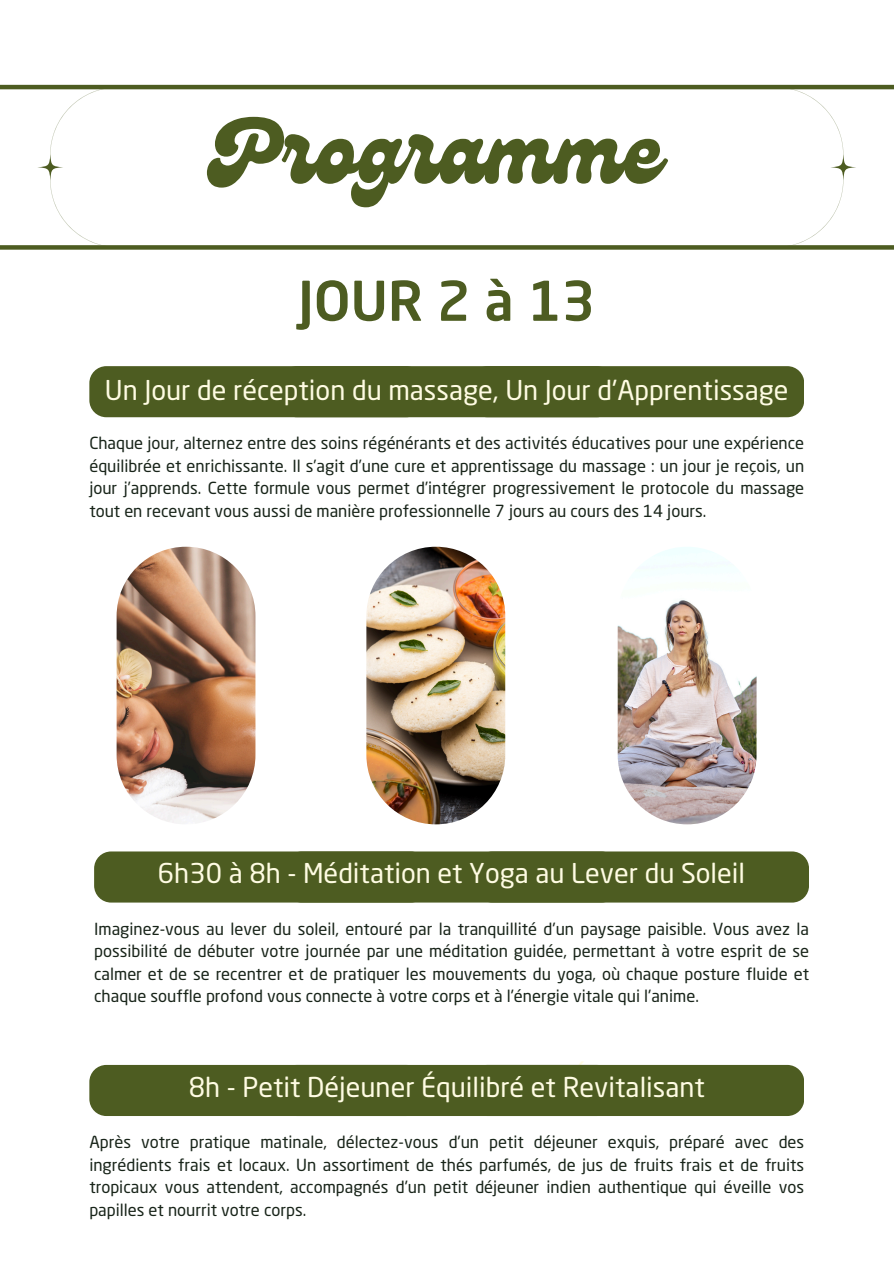
<style>
.page{position:relative;width:894px;height:1264px;background:#fff}
.page>*{position:absolute;margin:0;border:0;box-sizing:border-box;transform-origin:0 0}
.t1{font:90px "Genty";color:#4d5c21}
.t2{font:500 54px "Neo Sans Pro";color:#4d5c21}
.t3{font:27px "Neo Sans Pro";color:#fffce3}
.t4{font:16.5px/22.5px "Neo Sans Pro";color:#182419;text-align:justify}
</style>
<div class="page">
<hr style="left:0;top:85px;width:893px;height:4px;background:#4d5c21">
<div style="left:0;top:245px;width:893px;height:5px;background:#4d5c21"></div>
<div style="left:89px;top:366px;width:333px;height:51px;background:#4d5c21;border-radius:17px"></div>
<div style="left:470px;top:366px;width:333px;height:51px;background:#4d5c21;border-radius:17px"></div>
<div style="left:280px;top:366px;width:333px;height:51px;background:#4d5c21;border-radius:17px"></div>
<div style="left:94px;top:851px;width:333px;height:51px;background:#4d5c21;border-radius:17px"></div>
<div style="left:475px;top:851px;width:333px;height:51px;background:#4d5c21;border-radius:17px"></div>
<div style="left:284px;top:851px;width:333px;height:51px;background:#4d5c21;border-radius:17px"></div>
<svg style="left:50px;top:89px;width:68px;height:157px"></svg>
<svg style="left:37px;top:154px;width:26px;height:26px"></svg>
<svg style="left:774px;top:89px;width:69px;height:157px"></svg>
<svg style="left:830px;top:154px;width:25px;height:26px"></svg>
<img style="left:117px;top:546px;width:138px;height:278px;border-radius:69px">
<img style="left:366px;top:546px;width:139px;height:278px;border-radius:69px">
<img style="left:617px;top:546px;width:139px;height:278px;border-radius:69px">
<div style="left:89px;top:1064px;width:333px;height:51px;background:#4d5c21;border-radius:17px"></div>
<div style="left:470px;top:1064px;width:333px;height:51px;background:#4d5c21;border-radius:17px"></div>
<div style="left:280px;top:1064px;width:333px;height:51px;background:#4d5c21;border-radius:17px"></div>
<p class="t1" style="left:211px;top:100px;width:451px">Programme</p>
<p class="t2" style="left:298px;top:279px;width:299px">JOUR 2 à 13</p>
<h1 class="t3" style="left:105px;top:379px;width:685px">Un Jour de réception du massage, Un Jour d'Apprentissage</h1>
<h2 class="t4" style="left:89px;top:434px;width:716px">Chaque jour, alternez entre des soins régénérants et des activités éducatives pour une expérience équilibrée et enrichissante. Il s’agit d’une cure et apprentissage du massage : un jour je reçois, un jour j’apprends. Cette formule vous permet d’intégrer progressivement le protocole du massage tout en recevant vous aussi de manière professionnelle 7 jours au cours des 14 jours.</h2>
<p class="t3" style="left:158px;top:862px;width:588px">6h30 à 8h - Méditation et Yoga au Lever du Soleil</p>
<p class="t4" style="left:94px;top:919px;width:716px">Imaginez-vous au lever du soleil, entouré par la tranquillité d'un paysage paisible. Vous avez la possibilité de débuter votre journée par une méditation guidée, permettant à votre esprit de se calmer et de se recentrer et de pratiquer les mouvements du yoga, où chaque posture fluide et chaque souffle profond vous connecte à votre corps et à l'énergie vitale qui l'anime.</p>
<p class="t3" style="left:531px;top:1066px;width:191px">INSÉRER TEXTE</p>
<p class="t3" style="left:189px;top:1075px;width:517px">8h - Petit Déjeuner Équilibré et Revitalisant</p>
<p class="t4" style="left:89px;top:1132px;width:716px">Après votre pratique matinale, délectez-vous d'un petit déjeuner exquis, préparé avec des ingrédients frais et locaux. Un assortiment de thés parfumés, de jus de fruits frais et de fruits tropicaux vous attendent, accompagnés d'un petit déjeuner indien authentique qui éveille vos papilles et nourrit votre corps.</p>
</div>
